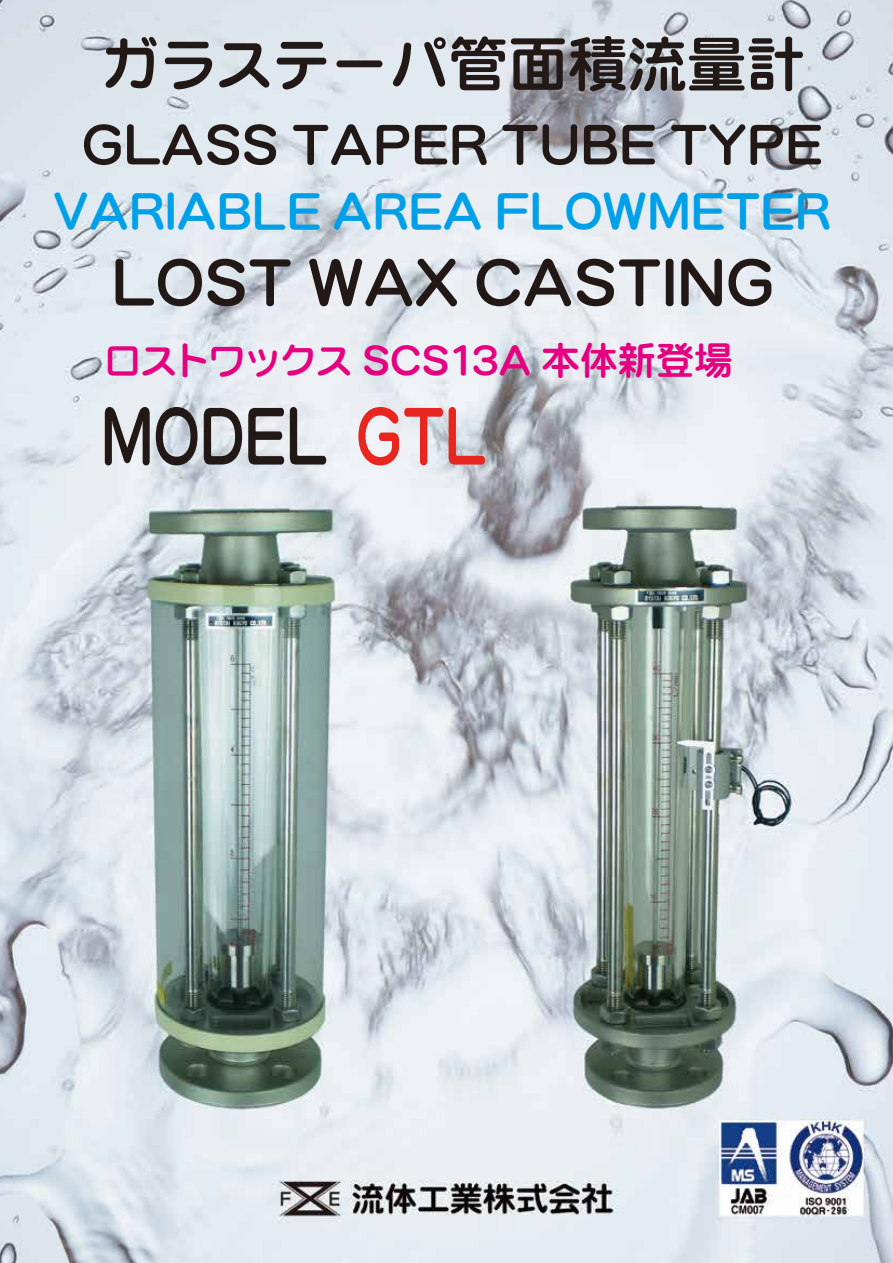
<style>
.page{position:relative;width:893px;height:1263px;background:#fff}
.page>*{position:absolute;margin:0;border:0;box-sizing:border-box;transform-origin:0 0}
.t1{font:73.05px "NIS R7 P 83 pv RKSJ H";color:#221815;scale:.77 1}
.t2{font:59.55px "NIS R7 P 83 pv RKSJ H";color:#221815}
.t3{font:51px "NIS R7 P 83 pv RKSJ H";color:#221815}
.t4{font:46.8px "NIS R7 P 83 pv RKSJ H";color:#00a0e9}
.t5{font:38.25px "NIS R7 P 83 pv RKSJ H";color:#e4007f}
.s1{color:#e7271f}
</style>
<div class="page">
<img style="left:0;top:0;width:893px;height:1263px">
<p class="t2" style="left:102px;top:34px;width:706px">ガラステーパ管面積流量計</p>
<p class="t3" style="left:82px;top:119px;width:743px">GLASS TAPER TUBE TYPE</p>
<p class="t4" style="left:54px;top:188px;width:779px">VARIABLE AREA FLOWMETER</p>
<p class="t2" style="left:112px;top:253px;width:665px">ＬＯＳＴ ＷＡＸ ＣＡＳＴＩＮＧ</p>
<p class="t5" style="left:104px;top:341px;width:630px">ロストワックス SCS13A 本体新登場</p>
<p class="t1" style="left:101px;top:400px;width:502px">MODEL <span class="s1">GTL</span></p>
</div>
